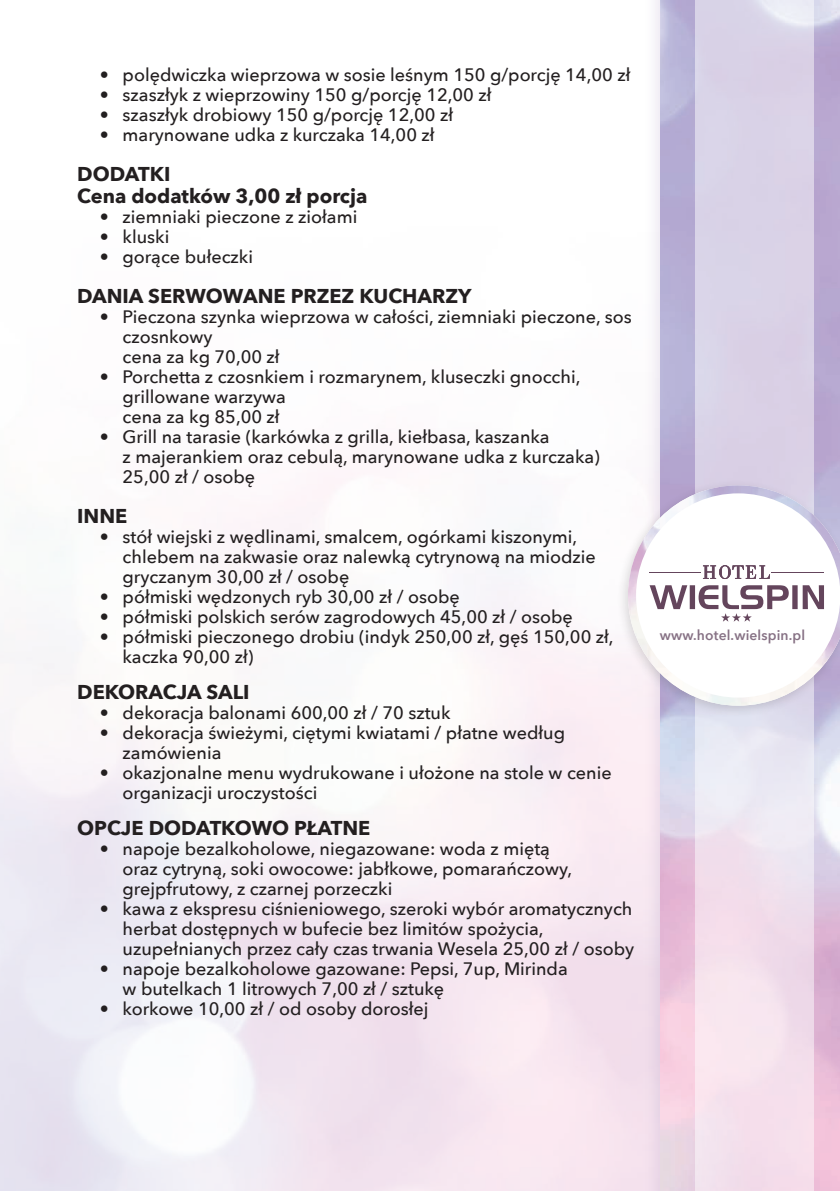
<style>
.page{position:relative;width:840px;height:1191px;background:#fff}
.page>*{position:absolute;margin:0;border:0;box-sizing:border-box;transform-origin:0 0}
.t1{font:700 20px/22px "Avenir Next";color:#231f20}
.t2{font:500 18px/20px "Avenir Next";color:#231f20}
.t3{font:600 13.8px "Avenir Next";letter-spacing:.01em;color:#877285}
</style>
<div class="page">
<div style="left:643px;top:0;width:196px;height:1191px;background:#a893c0;opacity:.2"></div>
<img style="left:660px;top:0;width:179px;height:1191px">
<svg style="left:695px;top:0;width:118px;height:1191px;background:#e5daea"></svg>
<div style="left:615px;top:479px;width:224px;height:239px;background:#231f20;opacity:.15"></div>
<img style="left:627px;top:485px;width:212px;height:220px">
<div style="left:635px;top:493px;width:204px;height:204px;background:#fff;border-radius:50%"></div>
<svg style="left:703px;top:565px;width:66px;height:14px"></svg>
<svg style="left:649px;top:585px;width:174px;height:36px"></svg>
<hr style="left:771px;top:571px;width:52px;height:1px;background:#64455c">
<hr style="left:649px;top:571px;width:51px;height:1px;background:#64455c">
<p class="t2" style="left:100px;top:64px;width:531px">• polędwiczka wieprzowa w sosie leśnym 150 g/porcję 14,00 zł</p>
<p class="t2" style="left:100px;top:84px;width:393px">• szaszłyk z wieprzowiny 150 g/porcję 12,00 zł</p>
<p class="t2" style="left:100px;top:104px;width:354px">• szaszłyk drobiowy 150 g/porcję 12,00 zł</p>
<p class="t2" style="left:100px;top:124px;width:336px">• marynowane udka z kurczaka 14,00 zł</p>
<p class="t1" style="left:77px;top:163px;width:291px">DODATKI<br>Cena dodatków 3,00 zł porcja</p>
<p class="t2" style="left:100px;top:206px;width:259px">• ziemniaki pieczone z ziołami</p>
<p class="t2" style="left:100px;top:226px;width:71px">• kluski</p>
<p class="t2" style="left:100px;top:246px;width:155px">• gorące bułeczki</p>
<p class="t1" style="left:77px;top:285px;width:395px">DANIA SERWOWANE PRZEZ KUCHARZY</p>
<p class="t2" style="left:122px;top:306px;width:510px;text-indent:-23px">• Pieczona szynka wieprzowa w całości, ziemniaki pieczone, sos czosnkowy<br>cena za kg 70,00 zł</p>
<p class="t2" style="left:122px;top:366px;width:459px;text-indent:-23px">• Porchetta z czosnkiem i rozmarynem, kluseczki gnocchi, grillowane warzywa<br>cena za kg 85,00 zł</p>
<p class="t2" style="left:122px;top:426px;width:478px;text-indent:-23px">• Grill na tarasie (karkówka z grilla, kiełbasa, kaszanka<br>z majerankiem oraz cebulą, marynowane udka z kurczaka)<br>25,00 zł / osobę</p>
<p class="t1" style="left:77px;top:505px;width:52px">INNE</p>
<p class="t2" style="left:122px;top:526px;width:474px;text-indent:-23px">• stół wiejski z wędlinami, smalcem, ogórkami kiszonymi, chlebem na zakwasie oraz nalewką cytrynową na miodzie gryczanym 30,00 zł / osobę</p>
<p class="t2" style="left:100px;top:586px;width:361px">• półmiski wędzonych ryb 30,00 zł / osobę</p>
<p class="t2" style="left:100px;top:606px;width:474px">• półmiski polskich serów zagrodowych 45,00 zł / osobę</p>
<p class="t2" style="left:122px;top:626px;width:492px;text-indent:-23px">• półmiski pieczonego drobiu (indyk 250,00 zł, gęś 150,00 zł, kaczka 90,00 zł)</p>
<p class="t1" style="left:77px;top:681px;width:174px">DEKORACJA SALI</p>
<p class="t2" style="left:100px;top:702px;width:352px">• dekoracja balonami 600,00 zł / 70 sztuk</p>
<p class="t2" style="left:122px;top:722px;width:444px;text-indent:-23px">• dekoracja świeżymi, ciętymi kwiatami / płatne według zamówienia</p>
<p class="t2" style="left:122px;top:762px;width:490px;text-indent:-23px">• okazjonalne menu wydrukowane i ułożone na stole w cenie organizacji uroczystości</p>
<p class="t1" style="left:77px;top:817px;width:294px">OPCJE DODATKOWO PŁATNE</p>
<p class="t2" style="left:122px;top:838px;width:451px;text-indent:-23px">• napoje bezalkoholowe, niegazowane: woda z miętą oraz cytryną, soki owocowe: jabłkowe, pomarańczowy, grejpfrutowy, z czarnej porzeczki</p>
<p class="t2" style="left:122px;top:898px;width:513px;text-indent:-23px">• kawa z ekspresu ciśnieniowego, szeroki wybór aromatycznych herbat dostępnych w bufecie bez limitów spożycia, uzupełnianych przez cały czas trwania Wesela 25,00 zł / osoby</p>
<p class="t2" style="left:122px;top:958px;width:446px;text-indent:-23px">• napoje bezalkoholowe gazowane: Pepsi, 7up, Mirinda w butelkach 1 litrowych 7,00 zł / sztukę</p>
<p class="t2" style="left:100px;top:998px;width:330px">• korkowe 10,00 zł / od osoby dorosłej</p>
<p class="t3" style="left:659px;top:623px;width:147px">www.hotel.wielspin.pl</p>
</div>
